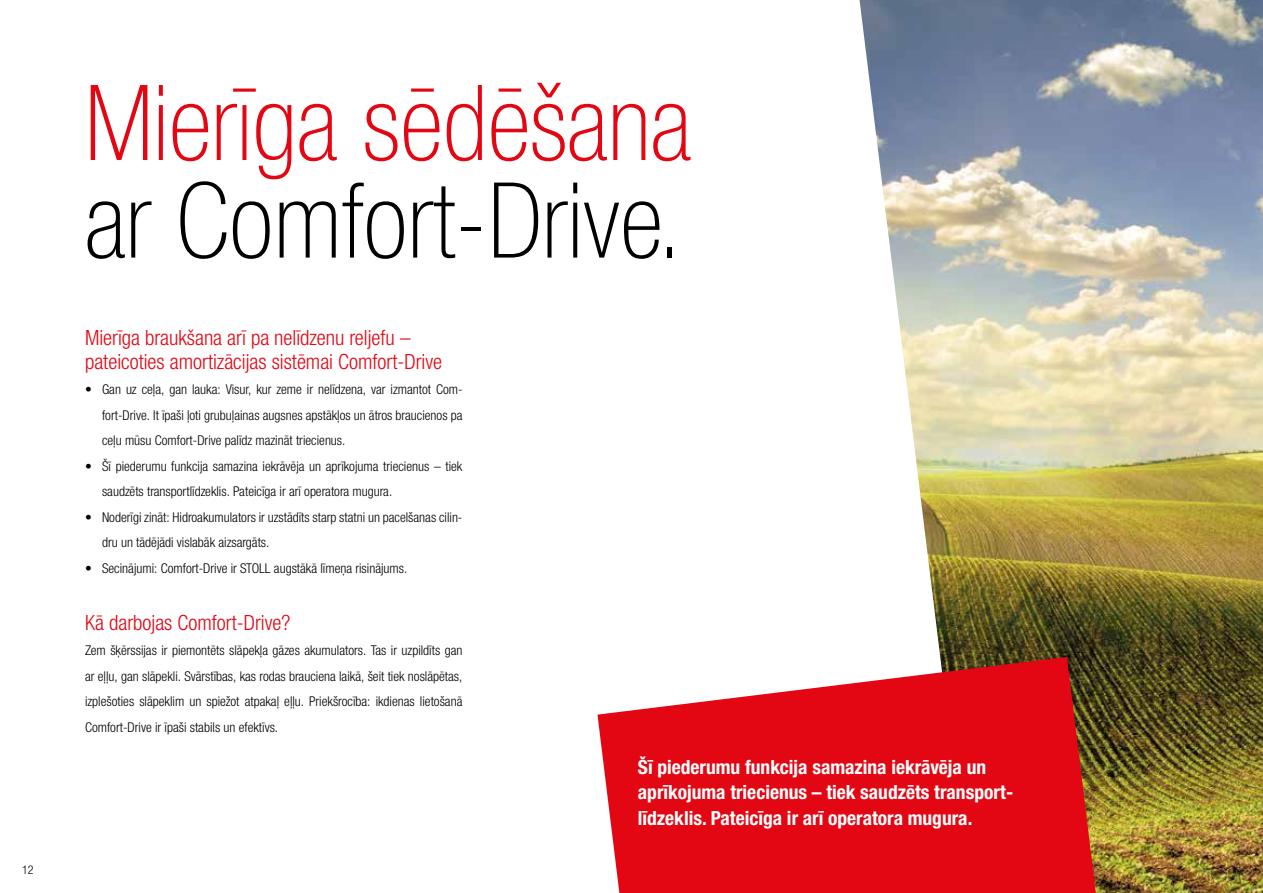
<style>
.page{position:relative;width:1263px;height:893px;background:#fff}
.page>*{position:absolute;margin:0;border:0;box-sizing:border-box;transform-origin:0 0}
.t1{font:100 condensed 105px "Helvetica Neue LT Com";color:#000}
.t2{font:100 condensed 105px "Helvetica Neue LT Com";color:#e30613}
.t3{font:300 condensed 21px/24px "Helvetica Neue LTW1 G";color:#e30613}
.t4{font:700 condensed 19.5px/25.5px "Helvetica Neue LTW1 G";color:#fff}
.t5{font:300 condensed 13.5px/25.5px "Helvetica Neue LTW1 G";color:#000;text-align:justify}
.t6{font:300 condensed 12px "Helvetica Neue LTW1 G";color:#000}
</style>
<div class="page">
<img style="left:859px;top:0;width:404px;height:893px">
<svg style="left:597px;top:657px;width:499px;height:236px;background:#e12730"></svg>
<p class="t6" style="left:22px;top:863px;width:13px">12</p>
<h1 class="t2" style="left:85px;top:63px;width:608px">Mierīga sēdēšana</h1>
<h1 class="t1" style="left:85px;top:161px;width:599px">ar Comfort-Drive.</h1>
<h2 class="t3" style="left:85px;top:325px;width:359px">Mierīga braukšana arī pa nelīdzenu reljefu – pateicoties amortizācijas sistēmai Comfort-Drive</h2>
<p class="t5" style="left:102px;top:377px;width:362px;text-indent:-17px">• Gan uz ceļa, gan lauka: Visur, kur zeme ir nelīdzena, var izmantot Com&shy;fort-Drive. It īpaši ļoti grubuļainas augsnes apstākļos un ātros braucienos pa ceļu mūsu Comfort-Drive palīdz mazināt triecienus.</p>
<p class="t5" style="left:102px;top:453px;width:362px;text-indent:-17px">• Šī piederumu funkcija samazina iekrāvēja un aprīkojuma triecienus – tiek saudzēts transportlīdzeklis. Pateicīga ir arī operatora mugura.</p>
<p class="t5" style="left:102px;top:504px;width:362px;text-indent:-17px">• Noderīgi zināt: Hidroakumulators ir uzstādīts starp statni un pacelšanas cilin&shy;dru un tādējādi vislabāk aizsargāts.</p>
<p class="t5" style="left:85px;top:555px;width:324px">• Secinājumi: Comfort-Drive ir STOLL augstākā līmeņa risinājums.</p>
<h2 class="t3" style="left:85px;top:610px;width:207px">Kā darbojas Comfort-Drive?</h2>
<p class="t5" style="left:85px;top:638px;width:379px">Zem šķērssijas ir piemontēts slāpekļa gāzes akumulators. Tas ir uzpildīts gan ar eļļu, gan slāpekli. Svārstības, kas rodas brauciena laikā, šeit tiek noslāpētas, izplešoties slāpeklim un spiežot atpakaļ eļļu. Priekšrocība: ikdienas lietošanā Comfort-Drive ir īpaši stabils un efektīvs.</p>
<h3 class="t4" style="left:638px;top:754px;width:377px">Šī piederumu funkcija samazina iekrāvēja un aprīkojuma triecienus – tiek saudzēts transport&shy;līdzeklis. Pateicīga ir arī operatora mugura.</h3>
</div>
